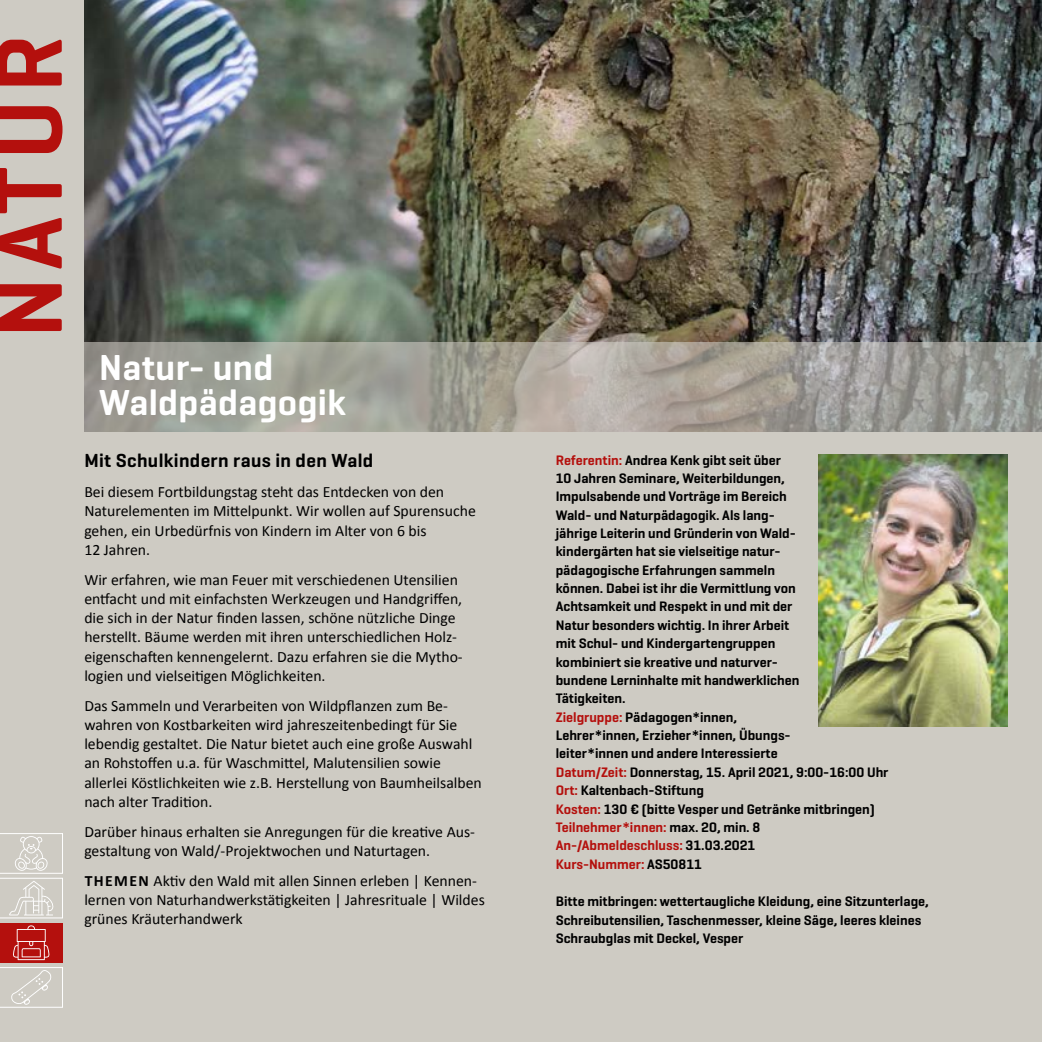
<style>
.page{position:relative;width:1042px;height:1042px;background:#cecbc3}
.page>*{position:absolute;margin:0;border:0;box-sizing:border-box;transform-origin:0 0}
.t1{font:600 36.75px/35px "Geogrotesque";letter-spacing:.01em;color:#fff}
.t2{font:600 19.25px "Geogrotesque";letter-spacing:.02em;color:#000}
.t3{font:15.75px/19.2px "Calibri";color:#000}
.t4{font:600 14px/18.4px "Geogrotesque";color:#000}
.s1{font-weight:700}
.s2{color:#b4100d}
</style>
<div class="page">
<svg style="left:0;top:39px;width:63px;height:292px"></svg>
<img style="left:84px;top:0;width:958px;height:342px">
<svg style="left:84px;top:342px;width:958px;height:90px;background:#a2a098"></svg>
<img style="left:818px;top:454px;width:189px;height:273px">
<div style="left:0;top:923px;width:63px;height:39px;background:#b4100d"></div>
<svg style="left:13px;top:925px;width:37px;height:35px"></svg>
<svg style="left:0;top:833px;width:63px;height:85px"></svg>
<svg style="left:0;top:967px;width:63px;height:40px"></svg>
<h1 class="t1" style="left:99px;top:349px;width:248px">Natur- und<br>Waldpädagogik</h1>
<p class="t2" style="left:84px;top:449px;width:290px">Mit Schulkindern raus in den Wald</p>
<p class="t3" style="left:84px;top:481px;width:393px">Bei diesem Fortbildungstag steht das Entdecken von den Naturelementen im Mittelpunkt. Wir wollen auf Spurensuche gehen, ein Urbedürfnis von Kindern im Alter von 6 bis<br>12 Jahren.</p>
<p class="t3" style="left:84px;top:569px;width:380px">Wir erfahren, wie man Feuer mit verschiedenen Utensilien entfacht und mit einfachsten Werkzeugen und Handgriffen, die sich in der Natur finden lassen, schöne nützliche Dinge herstellt. Bäume werden mit ihren unterschiedlichen Holz&shy;eigenschaften kennengelernt. Dazu erfahren sie die Mytho&shy;logien und vielseitigen Möglichkeiten.</p>
<p class="t3" style="left:84px;top:695px;width:399px">Das Sammeln und Verarbeiten von Wildpflanzen zum Be&shy;wahren von Kostbarkeiten wird jahreszeitenbedingt für Sie lebendig gestaltet. Die Natur bietet auch eine große Auswahl an Rohstoffen u.a. für Waschmittel, Malutensilien sowie allerlei Köstlichkeiten wie z.B. Herstellung von Baumheilsalben nach alter Tradition.</p>
<p class="t3" style="left:84px;top:821px;width:392px">Darüber hinaus erhalten sie Anregungen für die kreative Aus&shy;gestaltung von Wald/-Projektwochen und Naturtagen.</p>
<p class="t3" style="left:84px;top:870px;width:402px"><span class="s1">THEMEN</span> Aktiv den Wald mit allen Sinnen erleben | Kennen&shy;lernen von Naturhandwerkstätigkeiten | Jahresrituale | Wildes grünes Kräuterhandwerk</p>
<p class="t4" style="left:556px;top:450px;width:334px"><span class="s2">Referentin:</span> Andrea Kenk gibt seit über<br>10 Jahren Seminare, Weiterbildungen,<br>Impulsabende und Vorträge im Bereich<br>Wald- und Naturpädagogik. Als lang-<br>jährige Leiterin und Gründerin von Wald-<br>kindergärten hat sie vielseitige natur-<br>pädagogische Erfahrungen sammeln<br>können. Dabei ist ihr die Vermittlung von<br>Achtsamkeit und Respekt in und mit der<br>Natur besonders wichtig. In ihrer Arbeit<br>mit Schul- und Kindergartengruppen<br>kombiniert sie kreative und naturver-<br>bundene Lerninhalte mit handwerklichen<br>Tätigkeiten.<br><span class="s2">Zielgruppe:</span> Pädagogen*innen,<br>Lehrer*innen, Erzieher*innen, Übungs-<br>leiter*innen und andere Interessierte<br><span class="s2">Datum/Zeit:</span> Donnerstag, 15. April 2021, 9:00-16:00 Uhr <span class="s2">Ort:</span> Kaltenbach-Stiftung<br><span class="s2">Kosten:</span> 130 € (bitte Vesper und Getränke mitbringen)<br><span class="s2">Teilnehmer*innen:</span> max. 20, min. 8<br><span class="s2">An-/Abmeldeschluss:</span> 31.03.2021<br><span class="s2">Kurs-Nummer:</span> AS50811</p>
<p class="t4" style="left:556px;top:892px;width:375px">Bitte mitbringen: wettertaugliche Kleidung, eine Sitzunterlage,<br>Schreibutensilien, Taschenmesser, kleine Säge, leeres kleines<br>Schraubglas mit Deckel, Vesper</p>
</div>
